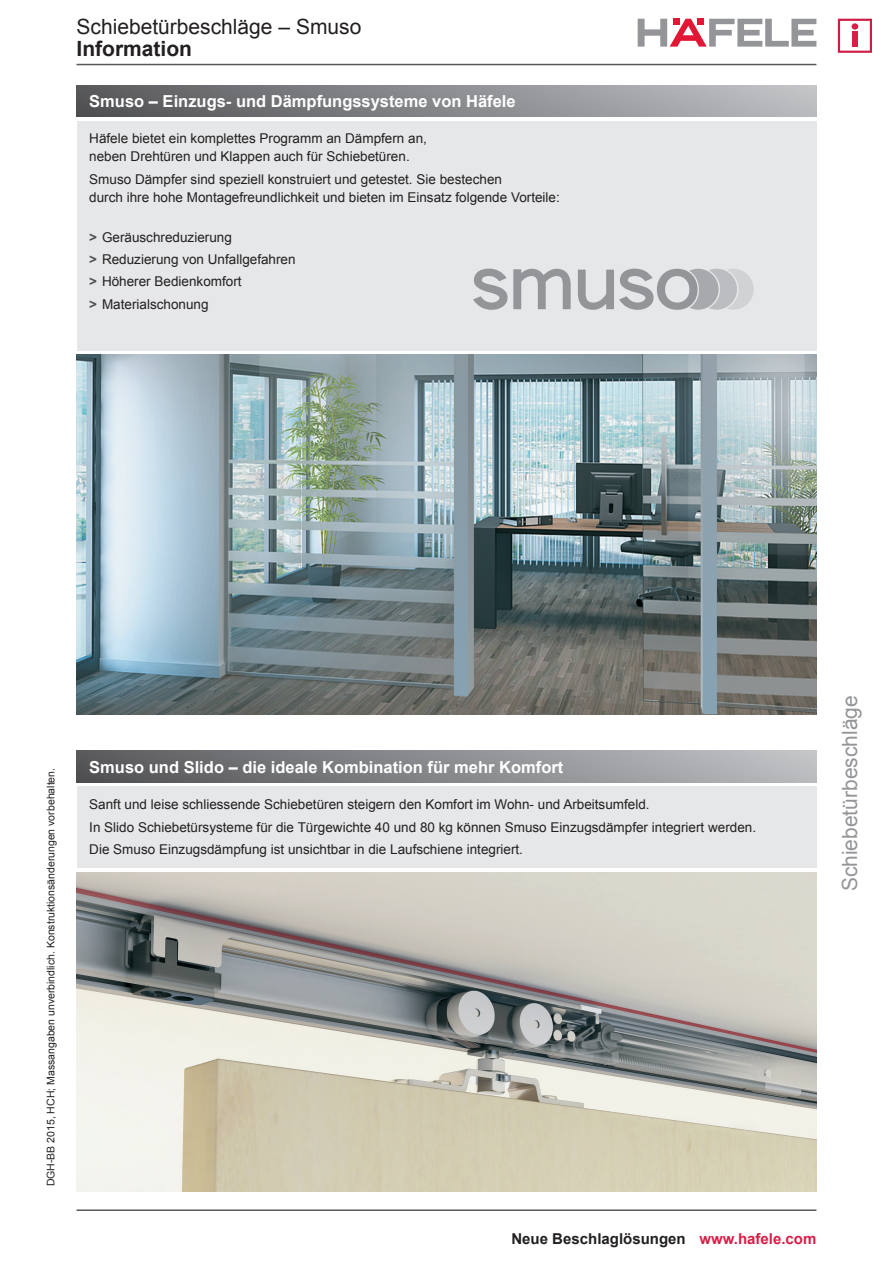
<style>
.page{position:relative;width:893px;height:1263px;background:#fff}
.page>*{position:absolute;margin:0;border:0;box-sizing:border-box;transform-origin:0 0}
.t1{font:21px "Arial";color:#231f20}
.t2{font:21px "Arial";color:#939598}
.t3{font:700 21px "Arial";color:#231f20}
.t4{font:700 16.5px "Arial";color:#fff}
.t5{font:700 15px "Arial";color:#231f20}
.t6{font:13.5px/22.2px "Arial";color:#231f20}
.t7{font:10.5px "Arial";color:#231f20}
.s1{font-weight:700;color:#4b4c4d}
.s2{color:#d91e47}
</style>
<div class="page">
<svg style="left:638px;top:19px;width:178px;height:28px"></svg>
<svg style="left:837px;top:18px;width:35px;height:35px"></svg>
<svg style="left:838px;top:19px;width:34px;height:34px"></svg>
<hr style="left:77px;top:1209px;width:739px;height:2px;background:#57585a">
<hr style="left:77px;top:64px;width:739px;height:1px;background:#57585a">
<div style="left:77px;top:85px;width:739px;height:31px;background:linear-gradient(to right,#545558,#bfc0c4)"></div>
<div style="left:77px;top:751px;width:739px;height:31px;background:linear-gradient(to right,#545558,#bfc0c4)"></div>
<div style="left:77px;top:121px;width:739px;height:229px;background:#e6e7e9"></div>
<div style="left:77px;top:787px;width:739px;height:81px;background:#e6e7e9"></div>
<svg style="left:473px;top:269px;width:34px;height:41px"></svg>
<svg style="left:513px;top:269px;width:58px;height:40px"></svg>
<svg style="left:578px;top:269px;width:176px;height:41px"></svg>
<img style="left:77px;top:355px;width:739px;height:360px">
<img style="left:77px;top:872px;width:739px;height:320px">
<h1 class="t1" style="left:77px;top:13px;width:286px">Schiebetürbeschläge – Smuso</h1>
<h1 class="t3" style="left:77px;top:35px;width:117px">Information</h1>
<p class="t4" style="left:89px;top:90px;width:428px">Smuso – Einzugs- und Dämpfungssysteme von Häfele</p>
<p class="t6" style="left:89px;top:130px;width:339px;line-height:18px">Häfele bietet ein komplettes Programm an Dämpfern an, neben Drehtüren und Klappen auch für Schiebetüren.</p>
<p class="t6" style="left:89px;top:170px;width:472px;line-height:18px">Smuso Dämpfer sind speziell konstruiert und getestet. Sie bestechen<br>durch ihre hohe Montagefreundlichkeit und bieten im Einsatz folgende Vorteile:</p>
<p class="t6" style="left:89px;top:226px;width:208px"><span class="s1">&gt;</span> Geräuschreduzierung<br><span class="s1">&gt;</span> Reduzierung von Unfallgefahren <span class="s1">&gt;</span> Höherer Bedienkomfort<br><span class="s1">&gt;</span> Materialschonung</p>
<p class="t7" style="left:44px;top:1186px;width:420px;rotate:-90deg">DGH-BB 2015, HCH; Massangaben unverbindlich. Konstruktionsänderungen vorbehalten.</p>
<p class="t4" style="left:89px;top:756px;width:475px">Smuso und Slido – die ideale Kombination für mehr Komfort</p>
<p class="t6" style="left:89px;top:794px;width:668px">Sanft und leise schliessende Schiebetüren steigern den Komfort im Wohn- und Arbeitsumfeld.<br>In Slido Schiebetürsysteme für die Türgewichte 40 und 80 kg können Smuso Einzugsdämpfer integriert werden.<br>Die Smuso Einzugsdämpfung ist unsichtbar in die Laufschiene integriert.</p>
<h1 class="t2" style="left:836px;top:891px;width:198px;rotate:-90deg">Schiebetürbeschläge</h1>
<p class="t5" style="left:511px;top:1229px;width:306px">Neue Beschlaglösungen <span class="s2">www.hafele.com</span></p>
</div>
